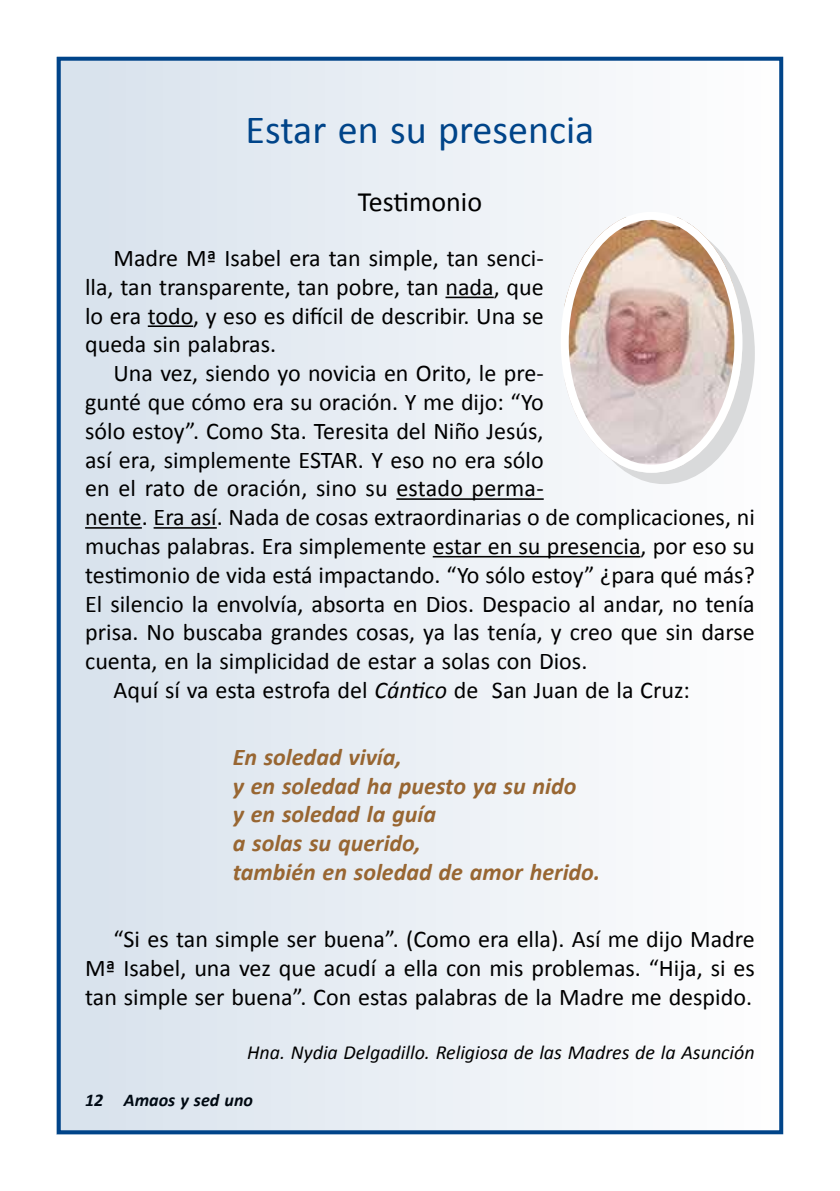
<style>
.page{position:relative;width:840px;height:1191px;background:#fff}
.page>*{position:absolute;margin:0;border:0;box-sizing:border-box;transform-origin:0 0}
.t1{font:40px "Calibri";color:#004489}
.t2{font:28px "Calibri";letter-spacing:-.005em;color:#000}
.t3{font:24px/28.8px "Calibri";color:#000;text-align:justify}
.t4{font:italic 700 24px/28.8px "Calibri";color:#986632}
.t5{font:italic 20px "Calibri";color:#000}
.t6{font:italic 700 18px "Calibri";color:#000}
.s1{font-style:italic}
</style>
<div class="page">
<div style="left:57px;top:57px;width:725px;height:1077px;background:linear-gradient(to right,#d5e0eb,#fcfcfd)"></div>
<hr style="left:445px;top:297px;width:48px;height:1px;background:#000">
<hr style="left:148px;top:325px;width:45px;height:2px;background:#000">
<hr style="left:396px;top:498px;width:147px;height:2px;background:#000">
<hr style="left:85px;top:527px;width:57px;height:1px;background:#000">
<hr style="left:153px;top:527px;width:64px;height:1px;background:#000">
<hr style="left:432px;top:556px;width:208px;height:1px;background:#000">
<div style="left:573px;top:223px;width:181px;height:261px;background:#d9dadb;border-radius:50%"></div>
<img style="left:564px;top:217px;width:178px;height:256px">
<div style="left:560px;top:212px;width:182px;height:261px;border:8px solid #fff;border-radius:50%"></div>
<h1 class="t1" style="left:245px;top:105px;width:350px">Estar en su presencia</h1>
<p class="t2" style="left:357px;top:184px;width:126px">Testimonio</p>
<p class="t3" style="left:85px;top:242px;width:460px;text-indent:28px">Madre Mª Isabel era tan simple, tan senci&shy;lla, tan transparente, tan pobre, tan nada, que lo era todo, y eso es difícil de describir. Una se queda sin palabras.</p>
<p class="t3" style="left:113px;top:357px;width:431px">Una vez, siendo yo novicia en Orito, le pre-</p>
<p class="t3" style="left:85px;top:386px;width:460px">gunté que cómo era su oración. Y me dijo: “Yo</p>
<p class="t3" style="left:85px;top:415px;width:460px">sólo estoy”. Como Sta. Teresita del Niño Jesús,</p>
<p class="t3" style="left:85px;top:444px;width:460px">así era, simplemente ESTAR. Y eso no era sólo</p>
<p class="t3" style="left:85px;top:473px;width:460px">en el rato de oración, sino su estado perma-</p>
<p class="t3" style="left:85px;top:501px;width:670px">nente. Era así. Nada de cosas extraordinarias o de complicaciones, ni</p>
<p class="t3" style="left:85px;top:530px;width:670px">muchas palabras. Era simplemente estar en su presencia, por eso su</p>
<p class="t3" style="left:85px;top:559px;width:670px">testimonio de vida está impactando. “Yo sólo estoy” ¿para qué más?</p>
<p class="t3" style="left:85px;top:588px;width:670px">El silencio la envolvía, absorta en Dios. Despacio al andar, no tenía</p>
<p class="t3" style="left:85px;top:617px;width:670px">prisa. No buscaba grandes cosas, ya las tenía, y creo que sin darse</p>
<p class="t3" style="left:85px;top:645px;width:503px">cuenta, en la simplicidad de estar a solas con Dios.</p>
<p class="t3" style="left:113px;top:674px;width:577px">Aquí sí va esta estrofa del <span class="s1">Cántico</span> de San Juan de la Cruz:</p>
<p class="t4" style="left:232px;top:741px;width:369px">En soledad vivía,<br>y en soledad ha puesto ya su nido<br>y en soledad la guía<br>a solas su querido,<br>también en soledad de amor herido.</p>
<p class="t3" style="left:85px;top:923px;width:670px;text-indent:28px">“Si es tan simple ser buena”. (Como era ella). Así me dijo Madre Mª Isabel, una vez que acudí a ella con mis problemas. “Hija, si es tan simple ser buena”. Con estas palabras de la Madre me despido.</p>
<p class="t5" style="left:247px;top:1039px;width:509px">Hna. Nydia Delgadillo. Religiosa de las Madres de la Asunción</p>
<p class="t6" style="left:85px;top:1088px;width:169px">12 Amaos y sed uno</p>
</div>
